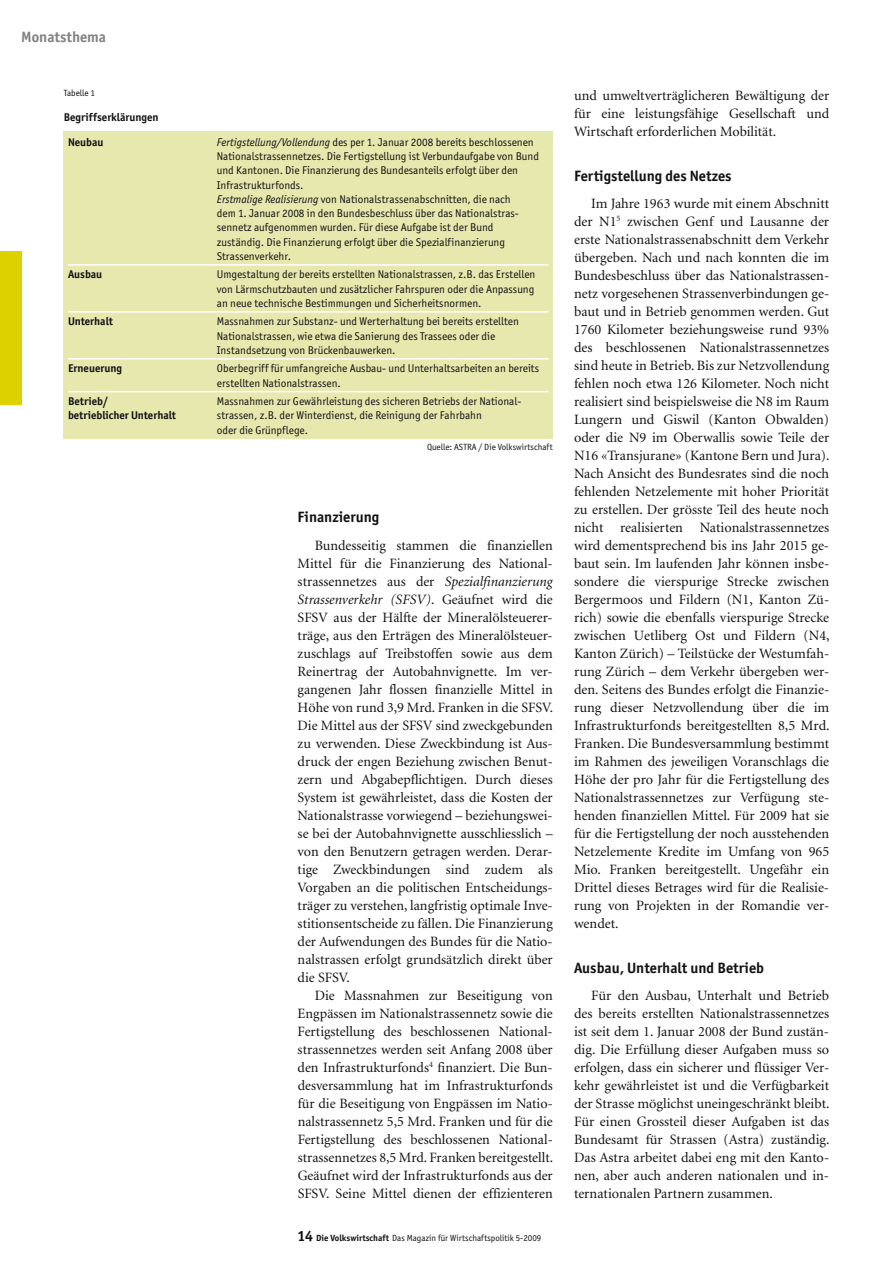
<style>
.page{position:relative;width:893px;height:1263px;background:#fff}
.page>*{position:absolute;margin:0;border:0;box-sizing:border-box;transform-origin:0 0}
.t1{font:700 15px "Officina San ITC";color:#111212}
.t2{font:700 15px "Officina San ITC";color:#818181}
.t3{font:14.25px/18px "Minion";color:#111212;text-align:justify}
.t4{font:11.25px/14.2px "Officina San ITC";color:#111212}
.t5{font:700 11.25px "Officina San ITC";color:#111212}
.t6{font:9px "Officina San ITC";color:#111212}
.s1{font-style:italic}
.s2{font-weight:700;font-size:15px}
.s3{font-weight:700}
</style>
<div class="page">
<div style="left:0;top:252px;width:21px;height:153px;background:#ddd200"></div>
<div style="left:64px;top:132px;width:489px;height:307px;background:#e7e8ae"></div>
<hr style="left:68px;top:264px;width:481px;height:2px;background:#fff">
<hr style="left:68px;top:311px;width:481px;height:2px;background:#fff">
<hr style="left:68px;top:358px;width:481px;height:2px;background:#fff">
<hr style="left:68px;top:391px;width:481px;height:1px;background:#fff">
<p class="t2" style="left:21px;top:27px;width:86px">Monatsthema</p>
<p class="t6" style="left:64px;top:88px;width:33px">Tabelle 1</p>
<p class="t5" style="left:64px;top:110px;width:96px">Begriffserklärungen</p>
<p class="t5" style="left:68px;top:135px;width:37px">Neubau</p>
<p class="t4" style="left:217px;top:135px;width:324px"><span class="s1">Fertigstellung/Vollendung</span> des per 1. Januar 2008 bereits beschlossenen Nationalstrassennetzes. Die Fertigstellung ist Verbundaufgabe von Bund und Kantonen. Die Finanzierung des Bundesanteils erfolgt über den Infrastrukturfonds.<br><span class="s1">Erstmalige Realisierung</span> von Nationalstrassenabschnitten, die nach<br>dem 1. Januar 2008 in den Bundesbeschluss über das Nationalstras&shy;sennetz aufgenommen wurden. Für diese Aufgabe ist der Bund zuständig. Die Finanzierung erfolgt über die Spezialfinanzierung Strassenverkehr.</p>
<p class="t5" style="left:68px;top:268px;width:36px">Ausbau</p>
<p class="t4" style="left:217px;top:267px;width:320px;text-align:justify">Umgestaltung der bereits erstellten Nationalstrassen, z.B. das Erstellen von Lärmschutzbauten und zusätzlicher Fahrspuren oder die Anpassung an neue technische Bestimmungen und Sicherheitsnormen.</p>
<p class="t5" style="left:68px;top:315px;width:46px">Unterhalt</p>
<p class="t4" style="left:217px;top:314px;width:304px">Massnahmen zur Substanz- und Werterhaltung bei bereits erstellten<br>Nationalstrassen, wie etwa die Sanierung des Trassees oder die<br>Instandsetzung von Brückenbauwerken.</p>
<p class="t5" style="left:68px;top:362px;width:56px">Erneuerung</p>
<p class="t4" style="left:217px;top:361px;width:324px">Oberbegriff für umfangreiche Ausbau- und Unterhaltsarbeiten an bereits erstellten Nationalstrassen.</p>
<p class="t5" style="left:68px;top:394px;width:41px">Betrieb/</p>
<p class="t4" style="left:217px;top:394px;width:306px">Massnahmen zur Gewährleistung des sicheren Betriebs der National-</p>
<p class="t5" style="left:68px;top:409px;width:110px">betrieblicher Unterhalt</p>
<p class="t4" style="left:217px;top:408px;width:267px">strassen, z.B. der Winterdienst, die Reinigung der Fahrbahn oder die Grünpflege.</p>
<p class="t6" style="left:427px;top:442px;width:127px">Quelle: ASTRA / Die Volkswirtschaft</p>
<p class="t1" style="left:298px;top:508px;width:83px">Finanzierung</p>
<p class="t3" style="left:298px;top:536px;width:257px;text-indent:17px">Bundesseitig stammen die finanziellen Mittel für die Finanzierung des National&shy;strassennetzes aus der <span class="s1">Spezialfinanzierung Strassenverkehr (SFSV)</span>. Geäufnet wird die SFSV aus der Hälfte der Mineralölsteuerer&shy;träge, aus den Erträgen des Mineralölsteuer&shy;zuschlags auf Treibstoffen sowie aus dem Reinertrag der Autobahnvignette. Im ver&shy;gangenen Jahr flossen finanzielle Mittel in Höhe von rund 3,9 Mrd. Franken in die SFSV.<br>Die Mittel aus der SFSV sind zweckgebunden zu verwenden. Diese Zweckbindung ist Aus&shy;druck der engen Beziehung zwischen Benut&shy;zern und Abgabepflichtigen. Durch dieses System ist gewährleistet, dass die Kosten der Nationalstrasse vorwiegend – beziehungswei&shy;se bei der Autobahnvignette ausschliesslich – von den Benutzern getragen werden. Derar&shy;tige Zweckbindungen sind zudem als Vorgaben an die politischen Entscheidungs&shy;träger zu verstehen, langfristig optimale Inve&shy;stitionsentscheide zu fällen. Die Finanzierung der Aufwendungen des Bundes für die Natio&shy;nalstrassen erfolgt grundsätzlich direkt über die SFSV.</p>
<p class="t3" style="left:298px;top:986px;width:257px;text-indent:17px">Die Massnahmen zur Beseitigung von Engpässen im Nationalstrassennetz sowie die Fertigstellung des beschlossenen National&shy;strassennetzes werden seit Anfang 2008 über den Infrastrukturfonds<sup>4</sup> finanziert. Die Bun&shy;desversammlung hat im Infrastrukturfonds für die Beseitigung von Engpässen im Natio&shy;nalstrassennetz 5,5 Mrd. Franken und für die Fertigstellung des beschlossenen National&shy;strassennetzes 8,5 Mrd. Franken bereitgestellt.<br>Geäufnet wird der Infrastrukturfonds aus der SFSV. Seine Mittel dienen der effizienteren</p>
<p class="t6" style="left:298px;top:1232px;width:245px"><span class="s2">14</span> <span class="s3">Die Volkswirtschaft</span> Das Magazin für Wirtschaftspolitik 5-2009</p>
<p class="t3" style="left:574px;top:86px;width:257px">und umweltverträglicheren Bewältigung der für eine leistungsfähige Gesellschaft und Wirtschaft erforderlichen Mobilität.</p>
<p class="t1" style="left:574px;top:166px;width:159px">Fertigstellung des Netzes</p>
<p class="t3" style="left:574px;top:194px;width:257px;text-indent:17px">Im Jahre 1963 wurde mit einem Abschnitt der N1<sup>5</sup> zwischen Genf und Lausanne der erste Nationalstrassenabschnitt dem Verkehr übergeben. Nach und nach konnten die im Bundesbeschluss über das Nationalstrassen&shy;netz vorgesehenen Strassenverbindungen ge&shy;baut und in Betrieb genommen werden. Gut 1760 Kilometer beziehungsweise rund 93% des beschlossenen Nationalstrassennetzes sind heute in Betrieb. Bis zur Netzvollendung fehlen noch etwa 126 Kilometer. Noch nicht realisiert sind beispielsweise die N8 im Raum Lungern und Giswil (Kanton Obwalden) oder die N9 im Oberwallis sowie Teile der N16 «Transjurane» (Kantone Bern und Jura).<br>Nach Ansicht des Bundesrates sind die noch fehlenden Netzelemente mit hoher Priorität zu erstellen. Der grösste Teil des heute noch nicht realisierten Nationalstrassennetzes wird dementsprechend bis ins Jahr 2015 ge&shy;baut sein. Im laufenden Jahr können insbe&shy;sondere die vierspurige Strecke zwischen Bergermoos und Fildern (N1, Kanton Zü&shy;rich) sowie die ebenfalls vierspurige Strecke zwischen Uetliberg Ost und Fildern (N4, Kanton Zürich) – Teilstücke der Westumfah&shy;rung Zürich – dem Verkehr übergeben wer&shy;den. Seitens des Bundes erfolgt die Finanzie&shy;rung dieser Netzvollendung über die im Infrastrukturfonds bereitgestellten 8,5 Mrd.<br>Franken. Die Bundesversammlung bestimmt im Rahmen des jeweiligen Voranschlags die Höhe der pro Jahr für die Fertigstellung des Nationalstrassennetzes zur Verfügung ste&shy;henden finanziellen Mittel. Für 2009 hat sie für die Fertigstellung der noch ausstehenden Netzelemente Kredite im Umfang von 965<br>Mio. Franken bereitgestellt. Ungefähr ein Drittel dieses Betrages wird für die Realisie&shy;rung von Projekten in der Romandie ver&shy;wendet.</p>
<p class="t1" style="left:574px;top:958px;width:191px">Ausbau, Unterhalt und Betrieb</p>
<p class="t3" style="left:574px;top:986px;width:257px;text-indent:17px">Für den Ausbau, Unterhalt und Betrieb des bereits erstellten Nationalstrassennetzes ist seit dem 1. Januar 2008 der Bund zustän&shy;dig. Die Erfüllung dieser Aufgaben muss so erfolgen, dass ein sicherer und flüssiger Ver&shy;kehr gewährleistet ist und die Verfügbarkeit der Strasse möglichst uneingeschränkt bleibt.<br>Für einen Grossteil dieser Aufgaben ist das Bundesamt für Strassen (Astra) zuständig.<br>Das Astra arbeitet dabei eng mit den Kanto&shy;nen, aber auch anderen nationalen und in&shy;ternationalen Partnern zusammen.</p>
</div>
